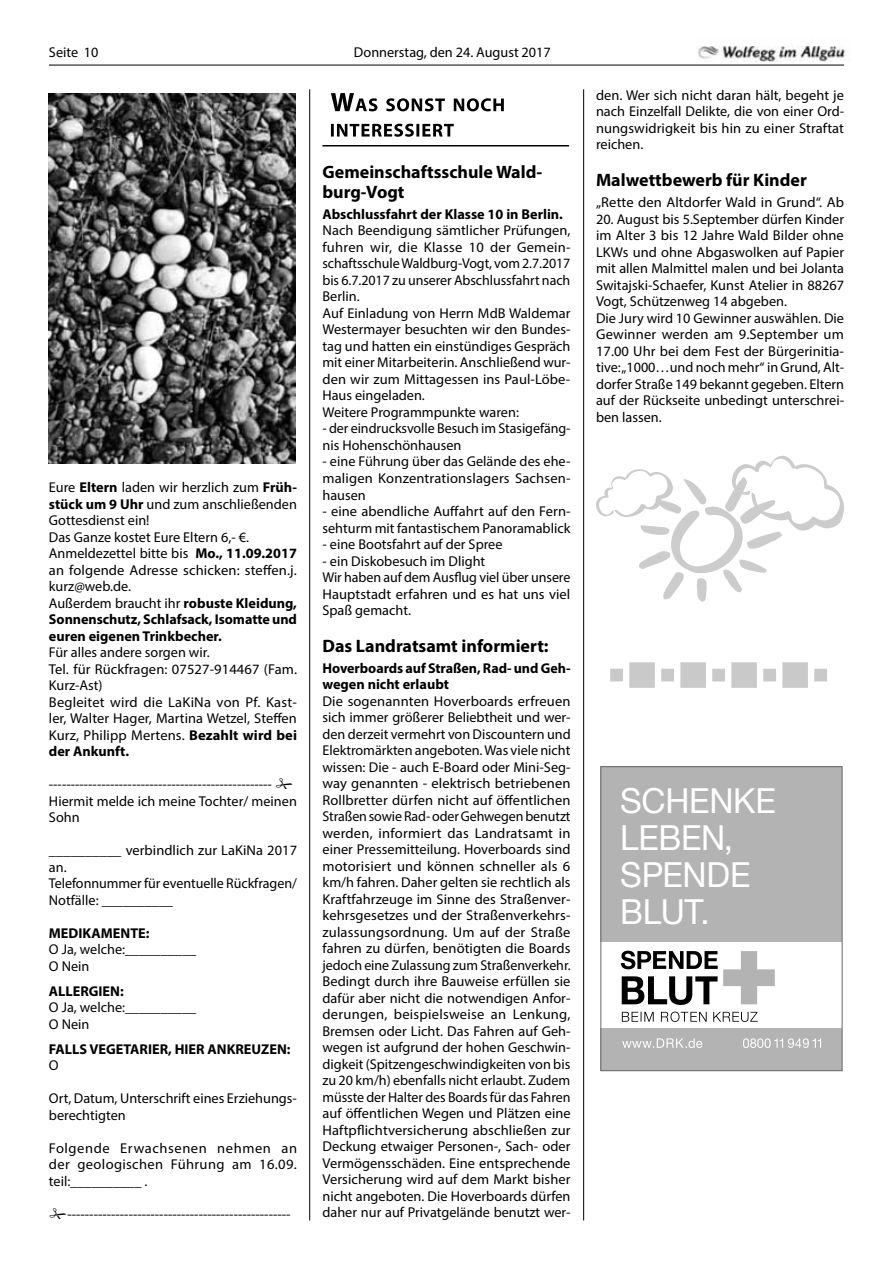
<style>
.page{position:relative;width:893px;height:1263px;background:#fff}
.page>*{position:absolute;margin:0;border:0;box-sizing:border-box;transform-origin:0 0}
.t1{font:34.5px/37.2px "Helvetica Neue";letter-spacing:-.01em;color:#fff}
.t2{font:700 18px/20.2px "Myriad Pro";color:#000}
.t3{font:14.25px/16.5px "Myriad Pro";color:#000}
.t4{font:700 14.25px/16.5px "Myriad Pro";color:#000}
.s1{font-weight:700}
</style>
<div class="page">
<hr style="left:49px;top:65px;width:795px;height:1px;background:#000">
<img style="left:698px;top:46px;width:148px;height:15px">
<hr style="left:309px;top:89px;width:1px;height:1131px;background:#000">
<hr style="left:583px;top:89px;width:1px;height:1131px;background:#000">
<img style="left:49px;top:94px;width:247px;height:370px">
<hr style="left:322px;top:145px;width:247px;height:1px;background:#000">
<svg style="left:331px;top:93px;width:173px;height:44px"></svg>
<div style="left:600px;top:766px;width:242px;height:175px;background:#b3b3b3"></div>
<div style="left:600px;top:1028px;width:242px;height:43px;background:#b3b3b3"></div>
<svg style="left:622px;top:1011px;width:136px;height:11px"></svg>
<svg style="left:621px;top:951px;width:154px;height:54px"></svg>
<svg style="left:622px;top:1038px;width:80px;height:10px"></svg>
<svg style="left:743px;top:1038px;width:78px;height:10px"></svg>
<div style="left:600px;top:766px;width:242px;height:305px;border:1px solid #666"></div>
<svg style="left:596px;top:456px;width:248px;height:146px"></svg>
<svg style="left:610px;top:662px;width:217px;height:26px"></svg>
<p class="t3" style="left:49px;top:46px;width:51px">Seite 10</p>
<p class="t3" style="left:354px;top:46px;width:198px">Donnerstag, den 24. August 2017</p>
<p class="t3" style="left:49px;top:481px;width:250px">Eure <span class="s1">Eltern</span> laden wir herzlich zum <span class="s1">Früh&shy;stück um 9 Uhr</span> und zum anschließenden Gottesdienst ein!<br>Das Ganze kostet Eure Eltern 6,- €.<br>Anmeldezettel bitte bis <span class="s1">Mo., 11.09.2017 </span>an folgende Adresse schicken: steffen.j. kurz@web.de.<br>Außerdem braucht ihr <span class="s1">robuste Kleidung, Sonnenschutz, Schlafsack, Isomatte und euren eigenen Trinkbecher.</span></p>
<p class="t3" style="left:49px;top:646px;width:250px">Für alles andere sorgen wir.<br>Tel. für Rückfragen: 07527-914467 (Fam.<br>Kurz-Ast)<br>Begleitet wird die LaKiNa von Pf. Kast&shy;ler, Walter Hager, Martina Wetzel, Steffen<br>Kurz, Philipp Mertens. <span class="s1">Bezahlt wird bei der Ankunft.</span></p>
<p class="t3" style="left:49px;top:778px;width:250px">---------------------------------------------------<br>Hiermit melde ich meine Tochter/ meinen<br>Sohn</p>
<p class="t3" style="left:49px;top:844px;width:250px">__________ verbindlich zur LaKiNa 2017 an.<br>Telefonnummer für eventuelle Rückfragen/<br>Notfälle: __________</p>
<p class="t4" style="left:49px;top:925px;width:102px">MEDIKAMENTE:</p>
<p class="t3" style="left:49px;top:943px;width:149px">O Ja, welche:__________<br>O Nein</p>
<p class="t4" style="left:49px;top:983px;width:76px">ALLERGIEN:</p>
<p class="t3" style="left:49px;top:1001px;width:149px">O Ja, welche:__________<br>O Nein</p>
<p class="t4" style="left:49px;top:1041px;width:243px">FALLS VEGETARIER, HIER ANKREUZEN:</p>
<p class="t3" style="left:49px;top:1059px;width:11px">O</p>
<p class="t3" style="left:49px;top:1092px;width:250px">Ort, Datum, Unterschrift eines Erziehungs&shy;berechtigten</p>
<p class="t3" style="left:49px;top:1141px;width:250px;text-align:justify">Folgende Erwachsenen nehmen an der geologischen Führung am 16.09. teil:__________ .</p>
<p class="t3" style="left:67px;top:1207px;width:225px">---------------------------------------------------</p>
<p class="t2" style="left:322px;top:162px;width:221px">Gemeinschaftsschule Wald&shy;burg-Vogt</p>
<p class="t4" style="left:322px;top:206px;width:242px">Abschlussfahrt der Klasse 10 in Berlin.</p>
<p class="t3" style="left:322px;top:224px;width:250px">Nach Beendigung sämtlicher Prüfungen, fuhren wir, die Klasse 10 der Gemein&shy;schaftsschuleWaldburg-Vogt, vom 2.7.2017 bis 6.7.2017 zu unserer Abschlussfahrt nach Berlin.<br>Auf Einladung von Herrn MdB Waldemar Westermayer besuchten wir den Bundes&shy;tag und hatten ein einstündiges Gespräch mit einer Mitarbeiterin. Anschließend wur&shy;den wir zum Mittagessen ins Paul-Löbe-Haus eingeladen.<br>Weitere Programmpunkte waren:</p>
<p class="t3" style="left:322px;top:422px;width:250px">- der eindrucksvolle Besuch im Stasigefäng&shy;nis Hohenschönhausen</p>
<p class="t3" style="left:322px;top:455px;width:250px;text-align:justify">- eine Führung über das Gelände des ehe&shy;maligen Konzentrationslagers Sachsen&shy;hausen</p>
<p class="t3" style="left:322px;top:505px;width:250px">- eine abendliche Auffahrt auf den Fern&shy;sehturm mit fantastischem Panoramablick</p>
<p class="t3" style="left:322px;top:538px;width:182px">- eine Bootsfahrt auf der Spree</p>
<p class="t3" style="left:322px;top:554px;width:249px">- ein Diskobesuch im Dlight<br>Wir haben auf dem Ausflug viel über unsere<br>Hauptstadt erfahren und es hat uns viel<br>Spaß gemacht.</p>
<p class="t2" style="left:322px;top:635px;width:228px">Das Landratsamt informiert:</p>
<p class="t4" style="left:322px;top:659px;width:250px">Hoverboards auf Straßen, Rad- und Geh&shy;wegen nicht erlaubt</p>
<p class="t3" style="left:322px;top:694px;width:250px;text-align:justify">Die sogenannten Hoverboards erfreuen sich immer größerer Beliebtheit und wer&shy;den derzeit vermehrt von Discountern und Elektromärkten angeboten.Was viele nicht wissen: Die - auch E-Board oder Mini-Seg&shy;way genannten - elektrisch betriebenen Rollbretter dürfen nicht auf öffentlichen StraßensowieRad-oderGehwegenbenutzt werden, informiert das Landratsamt in einer Pressemitteilung. Hoverboards sind motorisiert und können schneller als 6 km/h fahren. Daher gelten sie rechtlich als Kraftfahrzeuge im Sinne des Straßenver&shy;kehrsgesetzes und der Straßenverkehrs&shy;zulassungsordnung. Um auf der Straße fahren zu dürfen, benötigten die Boards jedoch eine Zulassung zum Straßenverkehr.<br>Bedingt durch ihre Bauweise erfüllen sie dafür aber nicht die notwendigen Anfor&shy;derungen, beispielsweise an Lenkung, Bremsen oder Licht. Das Fahren auf Geh&shy;wegen ist aufgrund der hohen Geschwin&shy;digkeit (Spitzengeschwindigkeiten von bis zu 20 km/h) ebenfalls nicht erlaubt. Zudem müsste der Halter des Boards für das Fahren auf öffentlichen Wegen und Plätzen eine Haftpflichtversicherung abschließen zur Deckung etwaiger Personen-, Sach- oder Vermögensschäden. Eine entsprechende Versicherung wird auf dem Markt bisher nicht angeboten. Die Hoverboards dürfen daher nur auf Privatgelände benutzt wer-</p>
<p class="t3" style="left:596px;top:89px;width:250px;text-align:justify">den. Wer sich nicht daran hält, begeht je nach Einzelfall Delikte, die von einer Ord&shy;nungswidrigkeit bis hin zu einer Straftat reichen.</p>
<p class="t2" style="left:596px;top:170px;width:212px">Malwettbewerb für Kinder</p>
<p class="t3" style="left:596px;top:196px;width:249px">„Rette den Altdorfer Wald in Grund“. Ab</p>
<p class="t3" style="left:596px;top:212px;width:250px">20. August bis 5.September dürfen Kinder im Alter 3 bis 12 Jahre Wald Bilder ohne LKWs und ohne Abgaswolken auf Papier mit allen Malmittel malen und bei Jolanta Switajski-Schaefer, Kunst Atelier in 88267<br>Vogt, Schützenweg 14 abgeben.<br>Die Jury wird 10 Gewinner auswählen. Die Gewinner werden am 9.September um 17.00 Uhr bei dem Fest der Bürgerinitia&shy;tive:„1000…und noch mehr“ in Grund, Alt&shy;dorfer Straße 149 bekannt gegeben. Eltern auf der Rückseite unbedingt unterschrei&shy;ben lassen.</p>
<h1 class="t1" style="left:620px;top:781px;width:157px">SCHENKE<br>LEBEN,<br>SPENDE<br>BLUT.</h1>
</div>
